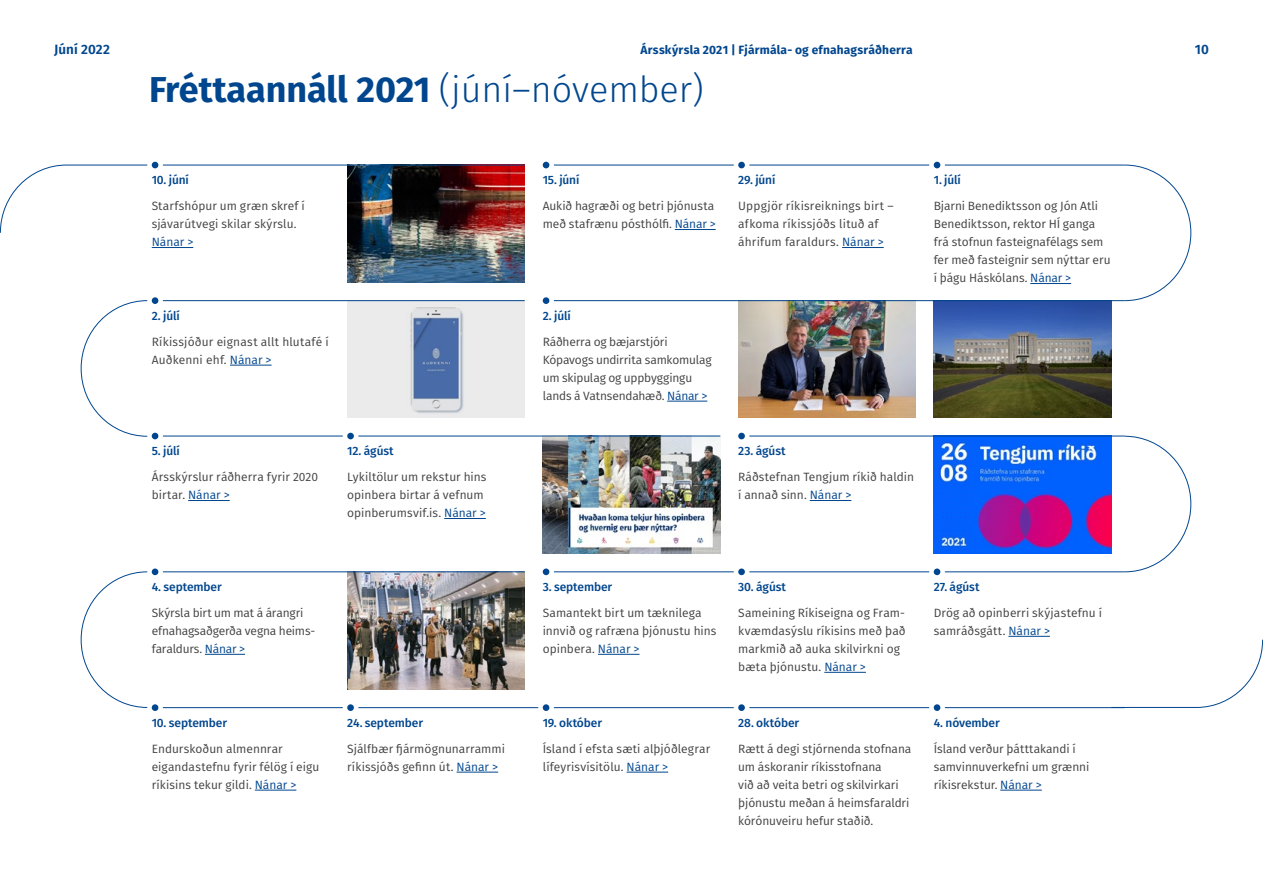
<style>
.page{position:relative;width:1263px;height:893px;background:#fff}
.page>*{position:absolute;margin:0;border:0;box-sizing:border-box;transform-origin:0 0}
.t1{font:700 36px "Fira GO";letter-spacing:-.005em;color:#00468e}
.t2{font:600 13.5px "Fira GO";letter-spacing:.005em;color:#00468e}
.t3{font:12px/18px "Fira GO";color:#414042}
.t4{font:500 12px "Fira GO";letter-spacing:-.01em;color:#00468e}
.t5{font:700 12px "Fira GO";letter-spacing:.015em;color:#00468e}
.t6{font:12px "Fira GO";color:#00468e}
.s1{font-weight:300}
.s2{color:#00468e}
</style>
<div class="page">
<img style="left:347px;top:301px;width:178px;height:117px">
<img style="left:934px;top:301px;width:177px;height:117px">
<img style="left:347px;top:166px;width:178px;height:116px">
<img style="left:543px;top:437px;width:177px;height:116px">
<img style="left:934px;top:437px;width:177px;height:116px">
<img style="left:347px;top:572px;width:178px;height:117px">
<img style="left:738px;top:301px;width:178px;height:117px">
<div style="left:543px;top:297px;width:6px;height:7px;background:#00468e;border-radius:50%"></div>
<div style="left:738px;top:162px;width:7px;height:6px;background:#00468e;border-radius:50%"></div>
<svg style="left:543px;top:162px;width:6px;height:6px"></svg>
<div style="left:738px;top:704px;width:7px;height:7px;background:#00468e;border-radius:50%"></div>
<div style="left:934px;top:704px;width:6px;height:7px;background:#00468e;border-radius:50%"></div>
<div style="left:152px;top:568px;width:6px;height:7px;background:#00468e;border-radius:50%"></div>
<hr style="left:667px;top:401px;width:40px;height:1px;background:#00468e">
<hr style="left:842px;top:247px;width:42px;height:1px;background:#00468e">
<hr style="left:675px;top:229px;width:41px;height:1px;background:#00468e">
<hr style="left:1000px;top:790px;width:42px;height:1px;background:#00468e">
<hr style="left:205px;top:654px;width:40px;height:1px;background:#00468e">
<hr style="left:163px;top:707px;width:180px;height:1px;background:#00468e">
<div style="left:152px;top:704px;width:6px;height:7px;background:#00468e;border-radius:50%"></div>
<hr style="left:255px;top:790px;width:41px;height:1px;background:#00468e">
<hr style="left:358px;top:707px;width:180px;height:1px;background:#00468e">
<div style="left:347px;top:704px;width:7px;height:7px;background:#00468e;border-radius:50%"></div>
<hr style="left:457px;top:772px;width:41px;height:1px;background:#00468e">
<hr style="left:554px;top:707px;width:180px;height:1px;background:#00468e">
<div style="left:543px;top:704px;width:6px;height:7px;background:#00468e;border-radius:50%"></div>
<hr style="left:627px;top:772px;width:41px;height:1px;background:#00468e">
<hr style="left:163px;top:300px;width:362px;height:1px;background:#00468e">
<div style="left:152px;top:297px;width:6px;height:7px;background:#00468e;border-radius:50%"></div>
<hr style="left:230px;top:365px;width:42px;height:1px;background:#00468e">
<hr style="left:163px;top:436px;width:180px;height:1px;background:#00468e">
<hr style="left:188px;top:500px;width:42px;height:1px;background:#00468e">
<hr style="left:163px;top:165px;width:362px;height:1px;background:#00468e">
<hr style="left:152px;top:247px;width:41px;height:1px;background:#00468e">
<hr style="left:358px;top:436px;width:362px;height:1px;background:#00468e">
<div style="left:347px;top:433px;width:7px;height:6px;background:#00468e;border-radius:50%"></div>
<hr style="left:444px;top:518px;width:42px;height:1px;background:#00468e">
<hr style="left:749px;top:436px;width:376px;height:1px;background:#00468e">
<div style="left:738px;top:433px;width:7px;height:6px;background:#00468e;border-radius:50%"></div>
<hr style="left:810px;top:500px;width:41px;height:1px;background:#00468e">
<svg style="left:1124px;top:164px;width:67px;height:137px"></svg>
<svg style="left:1124px;top:435px;width:67px;height:138px"></svg>
<svg style="left:1112px;top:639px;width:151px;height:69px"></svg>
<svg style="left:80px;top:300px;width:78px;height:139px"></svg>
<svg style="left:80px;top:571px;width:68px;height:137px"></svg>
<hr style="left:554px;top:300px;width:571px;height:1px;background:#00468e">
<hr style="left:749px;top:165px;width:180px;height:1px;background:#00468e">
<hr style="left:554px;top:165px;width:180px;height:1px;background:#00468e">
<hr style="left:749px;top:707px;width:180px;height:1px;background:#00468e">
<hr style="left:945px;top:707px;width:180px;height:1px;background:#00468e">
<hr style="left:163px;top:571px;width:362px;height:1px;background:#00468e">
<svg style="left:934px;top:162px;width:6px;height:6px"></svg>
<hr style="left:1030px;top:283px;width:41px;height:1px;background:#00468e">
<hr style="left:945px;top:165px;width:180px;height:1px;background:#00468e">
<div style="left:934px;top:568px;width:6px;height:7px;background:#00468e;border-radius:50%"></div>
<hr style="left:1008px;top:636px;width:42px;height:1px;background:#00468e">
<hr style="left:945px;top:571px;width:180px;height:1px;background:#00468e">
<div style="left:738px;top:568px;width:7px;height:7px;background:#00468e;border-radius:50%"></div>
<hr style="left:824px;top:672px;width:42px;height:1px;background:#00468e">
<hr style="left:749px;top:571px;width:180px;height:1px;background:#00468e">
<div style="left:543px;top:568px;width:6px;height:7px;background:#00468e;border-radius:50%"></div>
<hr style="left:598px;top:654px;width:41px;height:1px;background:#00468e">
<hr style="left:554px;top:571px;width:180px;height:1px;background:#00468e">
<svg style="left:0;top:162px;width:158px;height:71px"></svg>
<p class="t2" style="left:54px;top:41px;width:57px">Júní 2022</p>
<p class="t5" style="left:640px;top:43px;width:274px">Ársskýrsla 2021 | Fjármála- og efnahagsráðherra</p>
<p class="t2" style="left:1195px;top:41px;width:15px">10</p>
<h1 class="t1" style="left:149px;top:68px;width:556px">Fréttaannáll 2021 <span class="s1">(júní–nóvember)</span></h1>
<p class="t4" style="left:152px;top:173px;width:39px">10. júní</p>
<p class="t3" style="left:152px;top:197px;width:155px">Starfshópur um græn skref í sjávarútvegi skilar skýrslu.</p>
<p class="t6" style="left:152px;top:235px;width:43px">Nánar &gt;</p>
<p class="t4" style="left:152px;top:309px;width:30px">2. júlí</p>
<p class="t3" style="left:152px;top:333px;width:179px">Ríkissjóður eignast allt hlutafé í<br>Auðkenni ehf. <span class="s2">Nánar &gt;</span></p>
<p class="t4" style="left:152px;top:444px;width:30px">5. júlí</p>
<p class="t3" style="left:152px;top:468px;width:168px">Ársskýrslur ráðherra fyrir 2020 birtar. <span class="s2">Nánar &gt;</span></p>
<p class="t4" style="left:152px;top:580px;width:72px">4. september</p>
<p class="t3" style="left:152px;top:604px;width:165px">Skýrsla birt um mat á árangri efnahagsaðgerða vegna heims&shy;faraldurs. <span class="s2">Nánar &gt;</span></p>
<p class="t4" style="left:152px;top:715px;width:77px">10. september</p>
<p class="t3" style="left:152px;top:740px;width:169px">Endurskoðun almennrar eigandastefnu fyrir félög í eigu ríkisins tekur gildi. <span class="s2">Nánar &gt;</span></p>
<p class="t4" style="left:347px;top:444px;width:48px">12. ágúst</p>
<p class="t3" style="left:347px;top:468px;width:141px">Lykiltölur um rekstur hins opinbera birtar á vefnum opinberumsvif.is. <span class="s2">Nánar &gt;</span></p>
<p class="t4" style="left:347px;top:715px;width:77px">24. september</p>
<p class="t3" style="left:347px;top:740px;width:159px">Sjálfbær fjármögnunarrammi ríkissjóðs gefinn út. <span class="s2">Nánar &gt;</span></p>
<p class="t4" style="left:543px;top:173px;width:38px">15. júní</p>
<p class="t4" style="left:738px;top:173px;width:39px">29. júní</p>
<p class="t3" style="left:543px;top:197px;width:174px">Aukið hagræði og betri þjónusta með stafrænu pósthólfi. <span class="s2">Nánar &gt;</span></p>
<p class="t3" style="left:738px;top:197px;width:157px">Uppgjör ríkisreiknings birt – afkoma ríkissjóðs lituð af áhrifum faraldurs. <span class="s2">Nánar &gt;</span></p>
<p class="t4" style="left:543px;top:309px;width:30px">2. júlí</p>
<p class="t3" style="left:543px;top:333px;width:170px">Ráðherra og bæjarstjóri<br>Kópavogs undirrita samkomulag um skipulag og uppbyggingu lands á Vatnsendahæð. <span class="s2">Nánar &gt;</span></p>
<p class="t4" style="left:738px;top:444px;width:49px">23. ágúst</p>
<p class="t3" style="left:738px;top:468px;width:177px">Ráðstefnan Tengjum ríkið haldin í annað sinn. <span class="s2">Nánar &gt;</span></p>
<p class="t4" style="left:934px;top:173px;width:29px">1. júlí</p>
<p class="t3" style="left:934px;top:197px;width:178px">Bjarni Benediktsson og Jón Atli<br>Benediktsson, rektor HÍ ganga frá stofnun fasteignafélags sem fer með fasteignir sem nýttar eru í þágu Háskólans. <span class="s2">Nánar &gt;</span></p>
<p class="t4" style="left:543px;top:580px;width:71px">3. september</p>
<p class="t3" style="left:543px;top:604px;width:175px">Samantekt birt um tæknilega innvið og rafræna þjónustu hins opinbera. <span class="s2">Nánar &gt;</span></p>
<p class="t4" style="left:738px;top:580px;width:49px">30. ágúst</p>
<p class="t3" style="left:738px;top:604px;width:169px">Sameining Ríkiseigna og Fram&shy;kvæmdasýslu ríkisins með það markmið að auka skilvirkni og bæta þjónustu. <span class="s2">Nánar &gt;</span></p>
<p class="t4" style="left:934px;top:580px;width:47px">27. ágúst</p>
<p class="t3" style="left:934px;top:604px;width:170px">Drög að opinberri skýjastefnu í samráðsgátt. <span class="s2">Nánar &gt;</span></p>
<p class="t4" style="left:543px;top:715px;width:61px">19. október</p>
<p class="t3" style="left:543px;top:740px;width:169px">Ísland í efsta sæti alþjóðlegrar lífeyrisvísitölu. <span class="s2">Nánar &gt;</span></p>
<p class="t4" style="left:738px;top:715px;width:63px">28. október</p>
<p class="t4" style="left:934px;top:715px;width:68px">4. nóvember</p>
<p class="t3" style="left:738px;top:740px;width:175px">Rætt á degi stjórnenda stofnana um áskoranir ríkisstofnana<br>við að veita betri og skilvirkari þjónustu meðan á heimsfaraldri kórónuveiru hefur staðið.</p>
<p class="t3" style="left:934px;top:740px;width:157px">Ísland verður þátttakandi í samvinnuverkefni um grænni ríkisrekstur. <span class="s2">Nánar &gt;</span></p>
</div>
